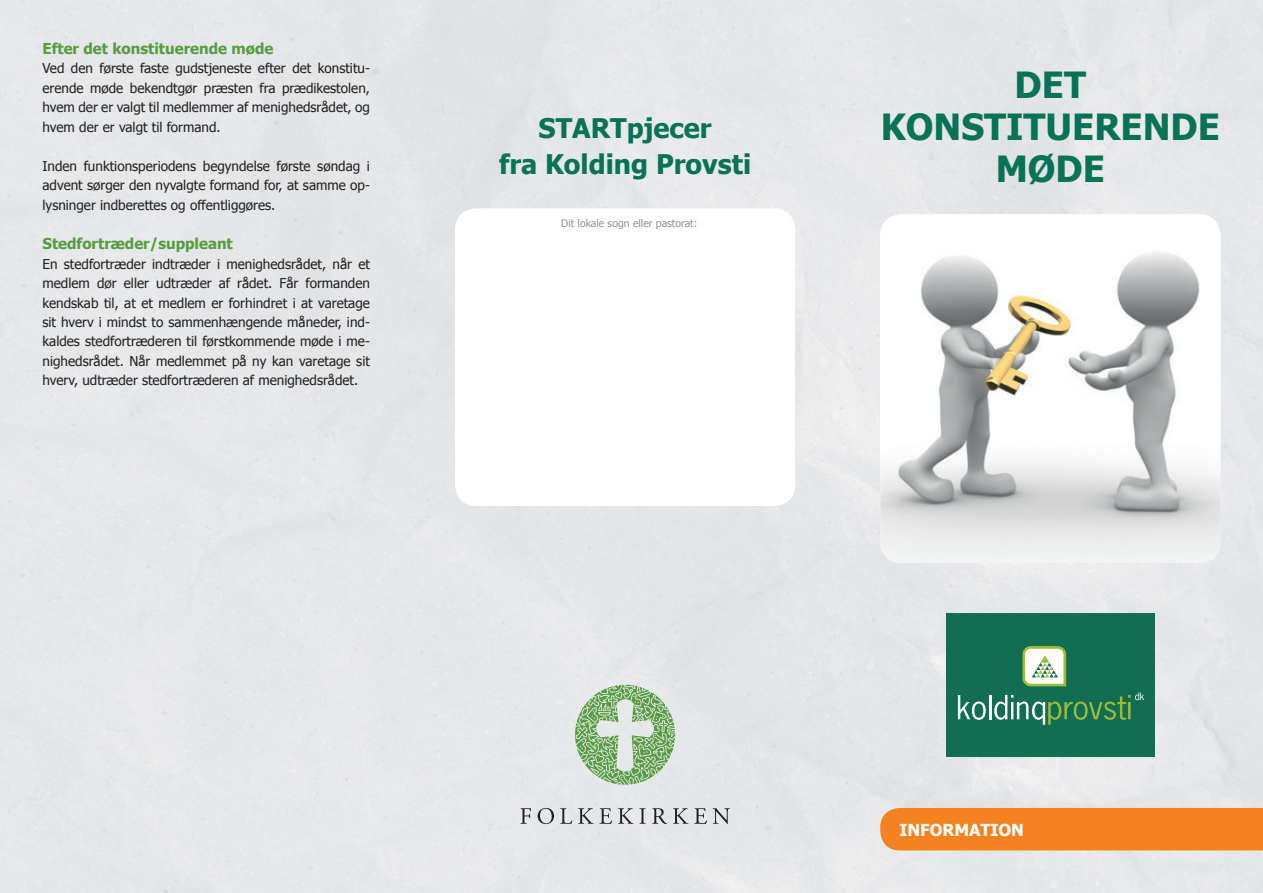
<style>
.page{position:relative;width:1263px;height:893px;background:#fff}
.page>*{position:absolute;margin:0;border:0;box-sizing:border-box;transform-origin:0 0}
.t1{font:700 36px/42px "Tahoma";color:#077356;text-align:center}
.t2{font:700 27px/36px "Tahoma";color:#077356;text-align:center}
.t3{font:700 16.5px "Tahoma";color:#fff}
.t4{font:700 15px "Tahoma";color:#569d42}
.t5{font:13.5px/19.5px "Tahoma";color:#231f20;text-align:justify}
.t6{font:10.5px "Tahoma";color:#939598}
</style>
<div class="page">
<svg style="left:575px;top:685px;width:100px;height:100px;background:#aac8a3"></svg>
<svg style="left:520px;top:808px;width:11px;height:16px"></svg>
<svg style="left:538px;top:808px;width:16px;height:16px"></svg>
<svg style="left:560px;top:808px;width:12px;height:16px"></svg>
<svg style="left:578px;top:808px;width:34px;height:16px"></svg>
<svg style="left:618px;top:808px;width:15px;height:16px"></svg>
<svg style="left:639px;top:808px;width:7px;height:16px"></svg>
<svg style="left:652px;top:808px;width:15px;height:16px"></svg>
<svg style="left:673px;top:808px;width:15px;height:16px"></svg>
<svg style="left:694px;top:808px;width:36px;height:16px"></svg>
<div style="left:946px;top:613px;width:209px;height:144px;background:#116e53"></div>
<svg style="left:958px;top:695px;width:28px;height:25px"></svg>
<hr style="left:989px;top:695px;width:2px;height:24px;background:#fff">
<svg style="left:994px;top:646px;width:150px;height:79px"></svg>
<div style="left:880px;top:808px;width:383px;height:42px;background:#f58220"></div>
<img style="left:880px;top:214px;width:340px;height:349px">
<p class="t4" style="left:43px;top:38px;width:232px">Efter det konstituerende møde</p>
<p class="t5" style="left:43px;top:58px;width:329px">Ved den første faste gudstjeneste efter det konstitu&shy;erende møde bekendtgør præsten fra prædikestolen, hvem der er valgt til medlemmer af menighedsrådet, og hvem der er valgt til formand.</p>
<p class="t5" style="left:43px;top:156px;width:329px">Inden funktionsperiodens begyndelse første søndag i advent sørger den nyvalgte formand for, at samme op&shy;lysninger indberettes og offentliggøres.</p>
<p class="t4" style="left:43px;top:233px;width:192px">Stedfortræder/suppleant</p>
<p class="t5" style="left:43px;top:253px;width:329px">En stedfortræder indtræder i menighedsrådet, når et medlem dør eller udtræder af rådet. Får formanden kendskab til, at et medlem er forhindret i at varetage sit hverv i mindst to sammenhængende måneder, ind&shy;kaldes stedfortræderen til førstkommende møde i me&shy;nighedsrådet. Når medlemmet på ny kan varetage sit hverv, udtræder stedfortræderen af menighedsrådet.</p>
<h2 class="t2" style="left:499px;top:109px;width:254px">STARTpjecer<br>fra Kolding Provsti</h2>
<p class="t6" style="left:561px;top:216px;width:138px">Dit lokale sogn eller pastorat:</p>
<h1 class="t1" style="left:881px;top:62px;width:340px">DET<br>KONSTITUERENDE<br>MØDE</h1>
<p class="t3" style="left:899px;top:818px;width:126px">INFORMATION</p>
</div>
